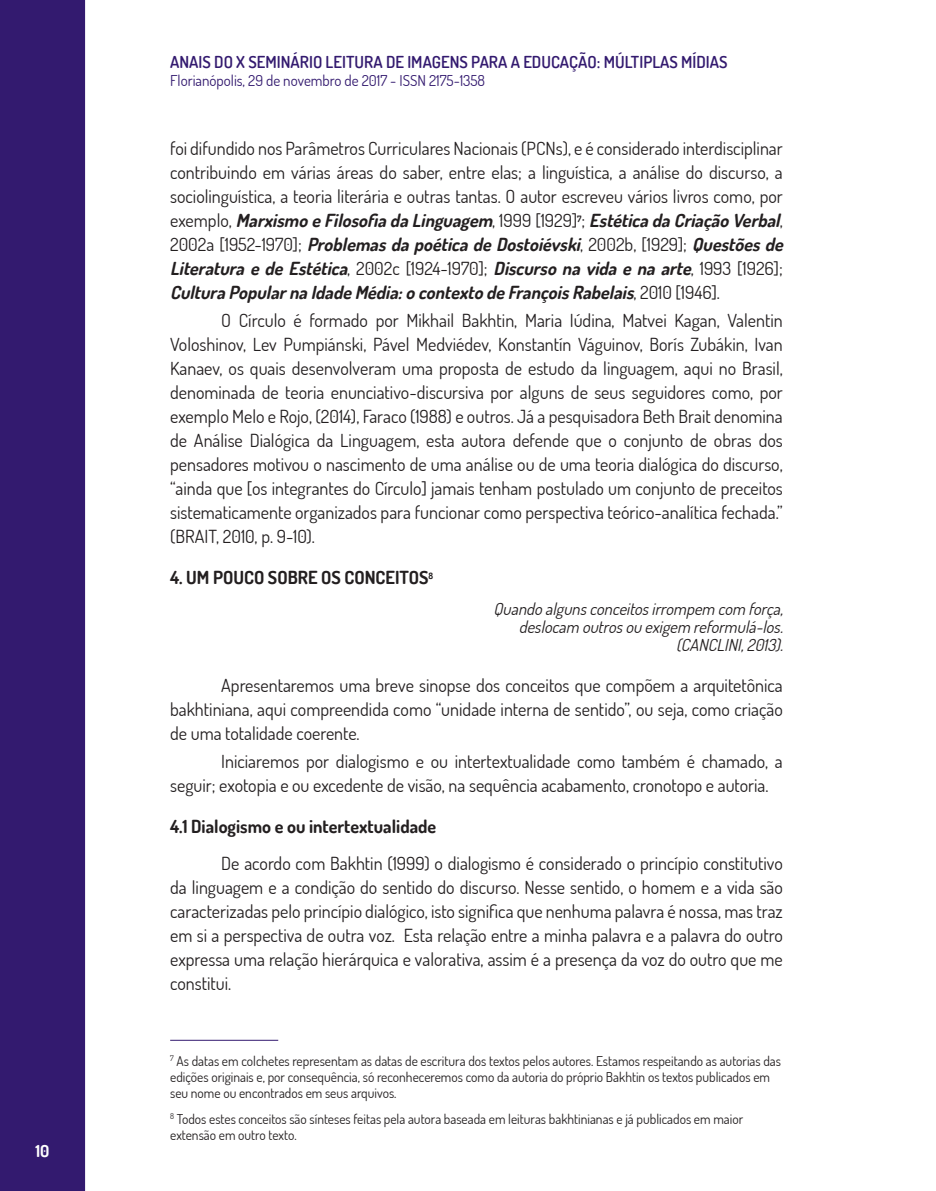
<style>
.page{position:relative;width:936px;height:1191px;background:#fff}
.page>*{position:absolute;margin:0;border:0;box-sizing:border-box;transform-origin:0 0}
.t1{font:18px/24px "Dosis";color:#231f20;text-align:justify}
.t2{font:700 18px "Dosis";color:#231f20}
.t3{font:italic 16.5px/18px "Dosis";color:#231f20;text-align:right}
.t4{font:600 16.5px "Dosis";color:#331a6f}
.t5{font:700 16.5px "Dosis";color:#fff}
.t6{font:15px "Dosis";color:#331a6f}
.t7{font:13.5px/16.2px "Dosis";color:#231f20}
.s1{font-weight:700;font-style:italic}
</style>
<div class="page">
<div style="left:0;top:0;width:85px;height:1191px;background:#331a6f"></div>
<hr style="left:170px;top:1040px;width:108px;height:1px;background:#331a6f">
<p class="t5" style="left:36px;top:1140px;width:16px">10</p>
<p class="t4" style="left:170px;top:51px;width:559px">ANAIS DO X SEMINÁRIO LEITURA DE IMAGENS PARA A EDUCAÇÃO: MÚLTIPLAS MÍDIAS</p>
<p class="t6" style="left:170px;top:71px;width:316px">Florianópolis, 29 de novembro de 2017 - ISSN 2175-1358</p>
<p class="t1" style="left:170px;top:135px;width:619px;text-align:left">foi difundido nos Parâmetros Curriculares Nacionais (PCNs), e é considerado interdisciplinar contribuindo em várias áreas do saber, entre elas; a linguística, a análise do discurso, a sociolinguística, a teoria literária e outras tantas. O autor escreveu vários livros como, por e x e m p l o , <span class="s1">Marxismo eFilosofiadaLinguagem</span>, 1 9 9 9 [ 1 9 2 9 ] <sup>7</sup> ; <span class="s1">EstéticadaCriação Verbal</span>, 2 0 0 2 a [ 1 9 5 2 - 1 9 7 0 ] ; <span class="s1">ProblemasdapoéticadeDostoiévski</span>, 2 0 0 2 b , [ 1 9 2 9 ] ; <span class="s1">Questõesde Literatura e de Estética</span>, 2 0 0 2 c [ 1 9 24 - 1 9 7 0 ] ; <span class="s1">Discurso na vida e na arte</span>, 1 9 9 3 [ 1 9 2 6 ] ; <span class="s1">CulturaPopularnaIdadeMédia:o contexto deFrançoisRabelais</span>, 2 0 1 0 [ 1 9 4 6 ] .</p>
<p class="t1" style="left:170px;top:308px;width:614px;text-indent:51px">O Círculo é formado por Mikhail Bakhtin, Maria Iúdina, Matvei Kagan, Valentin Voloshinov, Lev Pumpiánski, Pável Medviédev, Konstantín Váguinov, Borís Zubákin, Ivan Kanaev, os quais desenvolveram uma proposta de estudo da linguagem, aqui no Brasil, denominada de teoria enunciativo-discursiva por alguns de seus seguidores como, por exemplo Melo e Rojo, (2014), Faraco (1988) e outros. Já a pesquisadora Beth Brait denomina de Análise Dialógica da Linguagem, esta autora defende que o conjunto de obras dos pensadores motivou o nascimento de uma análise ou de uma teoria dialógica do discurso, “ainda que [os integrantes do Círculo] jamais tenham postulado um conjunto de preceitos sistematicamente organizados para funcionar como perspectiva teórico-analítica fechada.” (BRAIT, 2010, p. 9-10).</p>
<p class="t2" style="left:170px;top:566px;width:264px">4. UM POUCO SOBRE OS CONCEITOS<sup>8</sup></p>
<p class="t3" style="left:493px;top:599px;width:295px">Quandoalgunsconceitosirrompem com força, deslocam outrosouexigem reformulá-los. (CANCLINI,2013).</p>
<p class="t1" style="left:170px;top:673px;width:614px;text-indent:51px">Apresentaremos uma breve sinopse dos conceitos que compõem a arquitetônica bakhtiniana, aqui compreendida como “unidade interna de sentido”, ou seja, como criação de uma totalidade coerente.</p>
<p class="t1" style="left:170px;top:749px;width:614px;text-indent:51px">Iniciaremos por dialogismo e ou intertextualidade como também é chamado, a seguir; exotopia e ou excedente de visão, na sequência acabamento, cronotopo e autoria.</p>
<p class="t2" style="left:170px;top:815px;width:267px">4.1 Dialogismo e ou intertextualidade</p>
<p class="t1" style="left:170px;top:851px;width:614px;text-indent:51px">De acordo com Bakhtin (1999) o dialogismo é considerado o princípio constitutivo da linguagem e a condição do sentido do discurso. Nesse sentido, o homem e a vida são caracterizadas pelo princípio dialógico, isto significa que nenhuma palavra é nossa, mas traz em si a perspectiva de outra voz. Esta relação entre a minha palavra e a palavra do outro expressa uma relação hierárquica e valorativa, assim é a presença da voz do outro que me constitui.</p>
<p class="t7" style="left:170px;top:1052px;width:612px"><sup>7</sup> As datas em colchetes representam as datas de escritura dos textos pelos autores. Estamos respeitando as autorias das edições originais e, por consequência, só reconheceremos como da autoria do próprio Bakhtin os textos publicados em seu nome ou encontrados em seus arquivos.</p>
<p class="t7" style="left:170px;top:1110px;width:574px"><sup>8</sup> Todos estes conceitos são sínteses feitas pela autora baseada em leituras bakhtinianas e já publicados em maior extensão em outro texto.</p>
</div>
